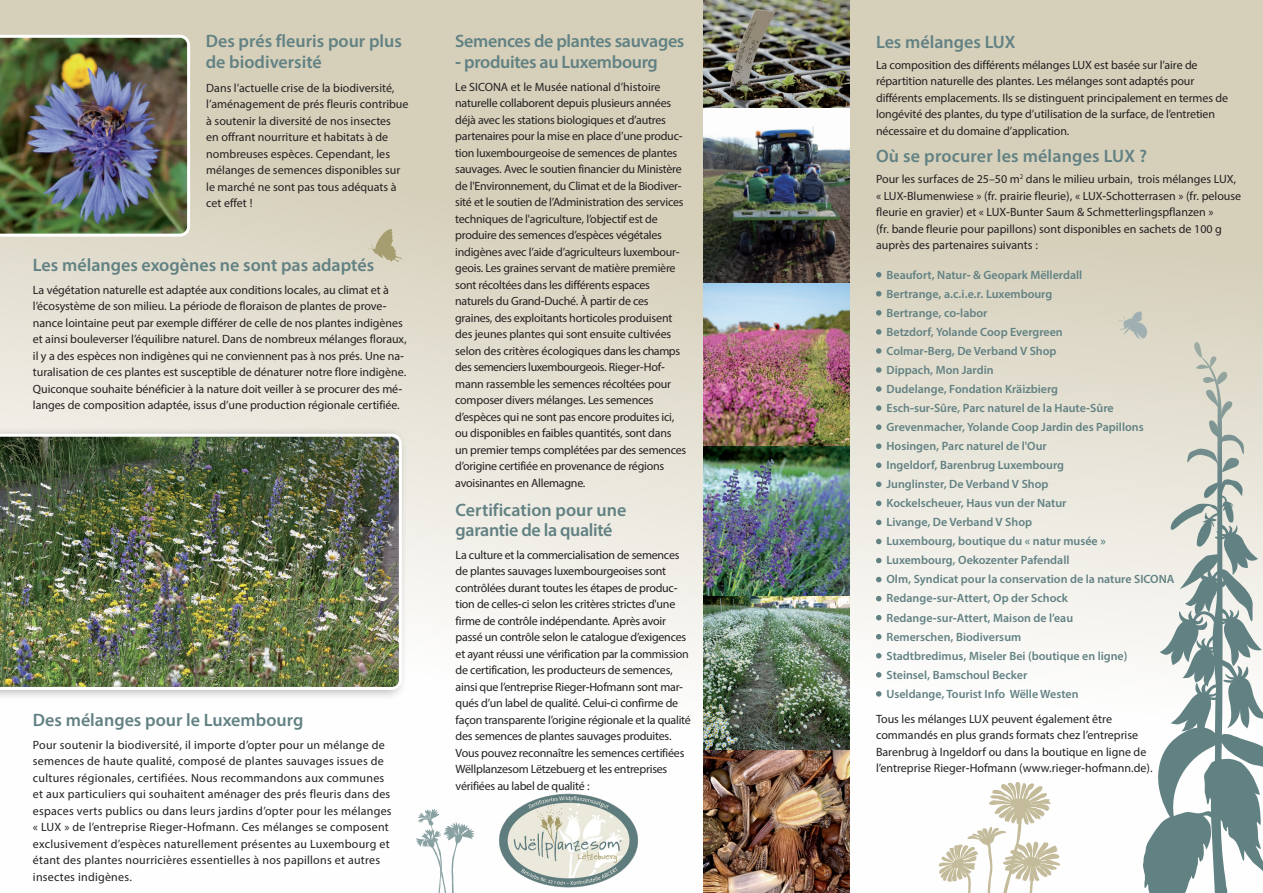
<style>
.page{position:relative;width:1263px;height:893px;background:#fff}
.page>*{position:absolute;margin:0;border:0;box-sizing:border-box;transform-origin:0 0}
.t1{font:600 18px/21px "Myriad Hebrew";color:#628183}
.t2{font:600 18px "Myriad Hebrew";letter-spacing:-.02em;color:#628183}
.t3{font:12px/16.5px "Myriad Hebrew";letter-spacing:-.01em;color:#231f20}
.t4{font:600 12px "Myriad Hebrew";color:#628183}
.t5{font:12px/16.5px "Myriad Hebrew";letter-spacing:.02em;color:#231f20}
</style>
<div class="page">
<div style="left:0;top:0;width:1263px;height:893px;background:linear-gradient(to bottom,#d0c9b0,#fff)"></div>
<img style="left:0;top:35px;width:190px;height:202px">
<svg style="left:416px;top:808px;width:59px;height:85px"></svg>
<div style="left:0;top:427px;width:408px;height:274px;background:#231f20;opacity:.3"></div>
<img style="left:0;top:434px;width:402px;height:256px">
<img style="left:703px;top:0;width:147px;height:283px">
<img style="left:703px;top:446px;width:147px;height:305px">
<img style="left:703px;top:283px;width:147px;height:163px">
<img style="left:703px;top:751px;width:147px;height:142px">
<svg style="left:368px;top:229px;width:34px;height:33px"></svg>
<img style="left:498px;top:793px;width:142px;height:96px">
<div style="left:850px;top:0;width:413px;height:893px;background:linear-gradient(to bottom,#cdc6ad,#fff)"></div>
<svg style="left:876px;top:272px;width:5px;height:5px"></svg>
<svg style="left:876px;top:291px;width:5px;height:6px"></svg>
<svg style="left:876px;top:310px;width:5px;height:6px"></svg>
<svg style="left:876px;top:329px;width:5px;height:6px"></svg>
<svg style="left:876px;top:348px;width:5px;height:6px"></svg>
<svg style="left:876px;top:367px;width:5px;height:6px"></svg>
<svg style="left:876px;top:386px;width:5px;height:6px"></svg>
<svg style="left:876px;top:405px;width:5px;height:6px"></svg>
<svg style="left:876px;top:424px;width:5px;height:6px"></svg>
<svg style="left:876px;top:443px;width:5px;height:6px"></svg>
<svg style="left:876px;top:462px;width:5px;height:6px"></svg>
<svg style="left:876px;top:482px;width:5px;height:5px"></svg>
<svg style="left:876px;top:501px;width:5px;height:5px"></svg>
<svg style="left:876px;top:520px;width:5px;height:5px"></svg>
<svg style="left:876px;top:539px;width:5px;height:5px"></svg>
<svg style="left:876px;top:558px;width:5px;height:5px"></svg>
<svg style="left:876px;top:577px;width:5px;height:5px"></svg>
<svg style="left:876px;top:596px;width:5px;height:5px"></svg>
<svg style="left:876px;top:615px;width:5px;height:5px"></svg>
<svg style="left:876px;top:634px;width:5px;height:5px"></svg>
<svg style="left:876px;top:653px;width:5px;height:5px"></svg>
<svg style="left:876px;top:672px;width:5px;height:6px"></svg>
<svg style="left:876px;top:691px;width:5px;height:6px"></svg>
<svg style="left:1119px;top:311px;width:144px;height:582px"></svg>
<svg style="left:938px;top:782px;width:123px;height:111px"></svg>
<p class="t1" style="left:206px;top:32px;width:198px">Des prés fleuris pour plus de biodiversité</p>
<p class="t3" style="left:206px;top:80px;width:204px">Dans l’actuelle crise de la biodiversité, l’aménagement de prés fleuris contribue à soutenir la diversité de nos insectes<br>en offrant nourriture et habitats à de nombreuses espèces. Cependant, les mélanges de semences disponibles sur le marché ne sont pas tous adéquats à cet effet !</p>
<p class="t1" style="left:33px;top:255px;width:343px">Les mélanges exogènes ne sont pas adaptés</p>
<p class="t3" style="left:33px;top:282px;width:375px">La végétation naturelle est adaptée aux conditions locales, au climat et à l’écosystème de son milieu. La période de floraison de plantes de prove&shy;nance lointaine peut par exemple différer de celle de nos plantes indigènes et ainsi bouleverser l’équilibre naturel. Dans de nombreux mélanges floraux, il y a des espèces non indigènes qui ne conviennent pas à nos prés. Une na&shy;turalisation de ces plantes est susceptible de dénaturer notre flore indigène.<br>Quiconque souhaite bénéficier à la nature doit veiller à se procurer des mé&shy;langes de composition adaptée, issus d’une production régionale certifiée.</p>
<p class="t1" style="left:33px;top:710px;width:272px">Des mélanges pour le Luxembourg</p>
<p class="t5" style="left:33px;top:737px;width:360px">Pour soutenir la biodiversité, il importe d’opter pour un mélange de semences de haute qualité, composé de plantes sauvages issues de cultures régionales, certifiées. Nous recommandons aux communes et aux particuliers qui souhaitent aménager des prés fleuris dans des espaces verts publics ou dans leurs jardins d’opter pour les mélanges « LUX » de l’entreprise Rieger-Hofmann. Ces mélanges se composent exclusivement d’espèces naturellement présentes au Luxembourg et étant des plantes nourricières essentielles à nos papillons et autres insectes indigènes.</p>
<p class="t2" style="left:455px;top:31px;width:231px">Semences de plantes sauvages</p>
<p class="t2" style="left:455px;top:52px;width:204px">- produites au Luxembourg</p>
<p class="t3" style="left:455px;top:79px;width:230px">Le SICONA et le Musée national d’histoire naturelle collaborent depuis plusieurs années déjà avec les stations biologiques et d’autres partenaires pour la mise en place d’une produc&shy;tion luxembourgeoise de semences de plantes sauvages. Avec le soutien financier du Ministère de l'Environnement, du Climat et de la Biodiver&shy;sité et le soutien de l’Administration des services techniques de l'agriculture, l’objectif est de produire des semences d’espèces végétales</p>
<p class="t3" style="left:455px;top:244px;width:226px">indigènes avec l’aide d’agriculteurs luxembour&shy;geois. Les graines servant de matière première sont récoltées dans les différents espaces</p>
<p class="t3" style="left:455px;top:294px;width:233px">naturels du Grand-Duché. À partir de ces graines, des exploitants horticoles produisent des jeunes plantes qui sont ensuite cultivées selon des critères écologiques dans les champs des semenciers luxembourgeois. Rieger-Hof&shy;mann rassemble les semences récoltées pour composer divers mélanges. Les semences d’espèces qui ne sont pas encore produites ici, ou disponibles en faibles quantités, sont dans un premier temps complétées par des semences d’origine certifiée en provenance de régions avoisinantes en Allemagne.</p>
<p class="t1" style="left:456px;top:501px;width:172px">Certification pour une</p>
<p class="t2" style="left:456px;top:520px;width:158px">garantie de la qualité</p>
<p class="t3" style="left:456px;top:547px;width:237px">La culture et la commercialisation de semences de plantes sauvages luxembourgeoises sont contrôlées durant toutes les étapes de produc&shy;tion de celles-ci selon les critères strictes d'une firme de contrôle indépendante. Après avoir passé un contrôle selon le catalogue d’exigences et ayant réussi une vérification par la commission de certification, les producteurs de semences, ainsi que l’entreprise Rieger-Hofmann sont mar&shy;qués d’un label de qualité. Celui-ci confirme de façon transparente l’origine régionale et la qualité des semences de plantes sauvages produites.<br>Vous pouvez reconnaître les semences certifiées Wëllplanzesom Lëtzebuerg et les entreprises vérifiées au label de qualité :</p>
<p class="t1" style="left:876px;top:32px;width:141px">Les mélanges LUX</p>
<p class="t3" style="left:876px;top:57px;width:354px">La composition des différents mélanges LUX est basée sur l’aire de répartition naturelle des plantes. Les mélanges sont adaptés pour différents emplacements. Ils se distinguent principalement en termes de longévité des plantes, du type d’utilisation de la surface, de l’entretien nécessaire et du domaine d’application.</p>
<p class="t1" style="left:876px;top:147px;width:273px">Où se procurer les mélanges LUX ?</p>
<p class="t3" style="left:876px;top:172px;width:367px">Pour les surfaces de 25–50 m<sup>2</sup> dans le milieu urbain, trois mélanges LUX, « LUX-Blumenwiese » (fr. prairie fleurie), « LUX-Schotterrasen » (fr. pelouse fleurie en gravier) et « LUX-Bunter Saum &amp; Schmetterlingspflanzen »<br>(fr. bande fleurie pour papillons) sont disponibles en sachets de 100 g auprès des partenaires suivants :</p>
<p class="t4" style="left:886px;top:268px;width:197px">Beaufort, Natur- &amp; Geopark Mëllerdall</p>
<p class="t4" style="left:886px;top:287px;width:167px">Bertrange, a.c.i.e.r. Luxembourg</p>
<p class="t4" style="left:886px;top:306px;width:103px">Bertrange, co-labor</p>
<p class="t4" style="left:886px;top:325px;width:178px">Betzdorf, Yolande Coop Evergreen</p>
<p class="t4" style="left:886px;top:344px;width:172px">Colmar-Berg, De Verband V Shop</p>
<p class="t4" style="left:886px;top:363px;width:109px">Dippach, Mon Jardin</p>
<p class="t4" style="left:886px;top:382px;width:173px">Dudelange, Fondation Kräizbierg</p>
<p class="t4" style="left:886px;top:401px;width:229px">Esch-sur-Sûre, Parc naturel de la Haute-Sûre</p>
<p class="t4" style="left:886px;top:420px;width:259px">Grevenmacher, Yolande Coop Jardin des Papillons</p>
<p class="t4" style="left:886px;top:439px;width:162px">Hosingen, Parc naturel de l'Our</p>
<p class="t4" style="left:886px;top:458px;width:179px">Ingeldorf, Barenbrug Luxembourg</p>
<p class="t4" style="left:886px;top:477px;width:163px">Junglinster, De Verband V Shop</p>
<p class="t4" style="left:886px;top:496px;width:182px">Kockelscheuer, Haus vun der Natur</p>
<p class="t4" style="left:886px;top:516px;width:147px">Livange, De Verband V Shop</p>
<p class="t4" style="left:886px;top:535px;width:221px">Luxembourg, boutique du « natur musée »</p>
<p class="t4" style="left:886px;top:554px;width:184px">Luxembourg, Oekozenter Pafendall</p>
<p class="t4" style="left:886px;top:573px;width:289px">Olm, Syndicat pour la conservation de la nature SICONA</p>
<p class="t4" style="left:886px;top:592px;width:183px">Redange-sur-Attert, Op der Schock</p>
<p class="t4" style="left:886px;top:611px;width:188px">Redange-sur-Attert, Maison de l’eau</p>
<p class="t4" style="left:886px;top:630px;width:136px">Remerschen, Biodiversum</p>
<p class="t4" style="left:886px;top:649px;width:242px">Stadtbredimus, Miseler Bei (boutique en ligne)</p>
<p class="t4" style="left:886px;top:668px;width:142px">Steinsel, Bamschoul Becker</p>
<p class="t4" style="left:886px;top:687px;width:194px">Useldange, Tourist Info Wëlle Westen</p>
<p class="t3" style="left:876px;top:711px;width:278px">Tous les mélanges LUX peuvent également être commandés en plus grands formats chez l’entreprise Barenbrug à Ingeldorf ou dans la boutique en ligne de l’entreprise Rieger-Hofmann (www.rieger-hofmann.de).</p>
</div>
